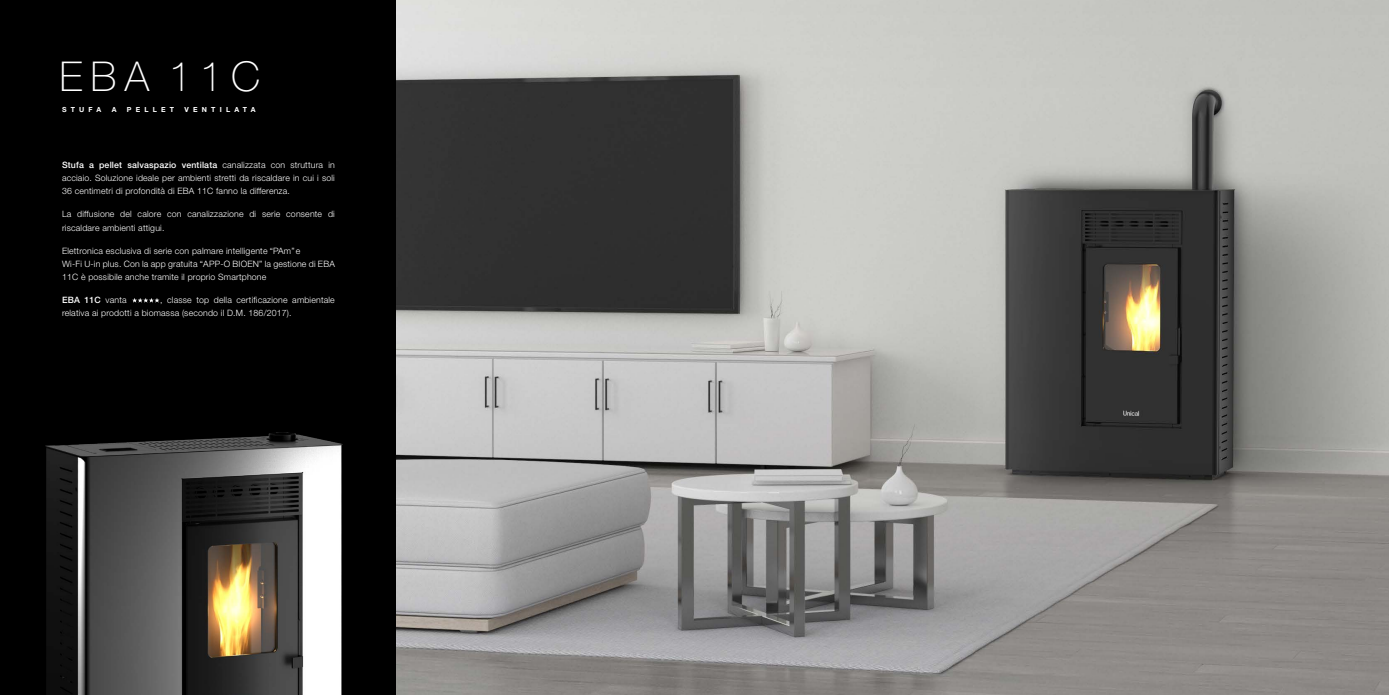
<style>
.page{position:relative;width:1389px;height:695px;background:#fff}
.page>*{position:absolute;margin:0;border:0;box-sizing:border-box;transform-origin:0 0}
.t1{font:100 41.12px "Helvetica Neue";letter-spacing:.2em;color:#fff}
.t2{font:300 8.75px/13.1px "Helvetica Neue";letter-spacing:.02em;color:#fff}
.t3{font:500 8.75px "Helvetica Neue";letter-spacing:.02em;color:#fff}
.t4{font:700 7px "Helvetica Neue";letter-spacing:.6em;color:#fff}
.s1{font-weight:500}
.s2{font-weight:300}
</style>
<div class="page">
<div style="left:0;top:0;width:397px;height:694px;background:#000"></div>
<svg style="left:132px;top:298px;width:27px;height:4px"></svg>
<img style="left:397px;top:0;width:992px;height:694px">
<img style="left:45px;top:432px;width:298px;height:262px">
<h1 class="t1" style="left:59px;top:53px;width:202px">EBA 11C</h1>
<p class="t4" style="left:62px;top:105px;width:41px">STUFA</p>
<p class="t4" style="left:112px;top:105px;width:6px">A</p>
<p class="t4" style="left:127px;top:105px;width:49px">PELLET</p>
<p class="t4" style="left:185px;top:105px;width:73px">VENTILATA</p>
<p class="t2" style="left:62px;top:158px;width:274px;text-align:justify"><span class="s1">Stufa a pellet salvaspazio ventilata</span> canalizzata con struttura in acciaio. Soluzione ideale per ambienti stretti da riscaldare in cui i soli 36 centimetri di profondità di EBA 11C fanno la differenza.</p>
<p class="t2" style="left:62px;top:207px;width:274px">La diffusione del calore con canalizzazione di serie consente di riscaldare ambienti attigui.</p>
<p class="t2" style="left:62px;top:244px;width:274px">Elettronica esclusiva di serie con palmare intelligente “PAm” e<br>Wi-Fi U-in plus. Con la app gratuita “APP-O BIOEN” la gestione di EBA<br>11C è possibile anche tramite il proprio Smartphone</p>
<p class="t3" style="left:62px;top:294px;width:66px">EBA 11C <span class="s2">vanta</span></p>
<p class="t2" style="left:62px;top:293px;width:274px;text-indent:98px">, classe top della certificazione ambientale relativa ai prodotti a biomassa (secondo il D.M. 186/2017).</p>
</div>
